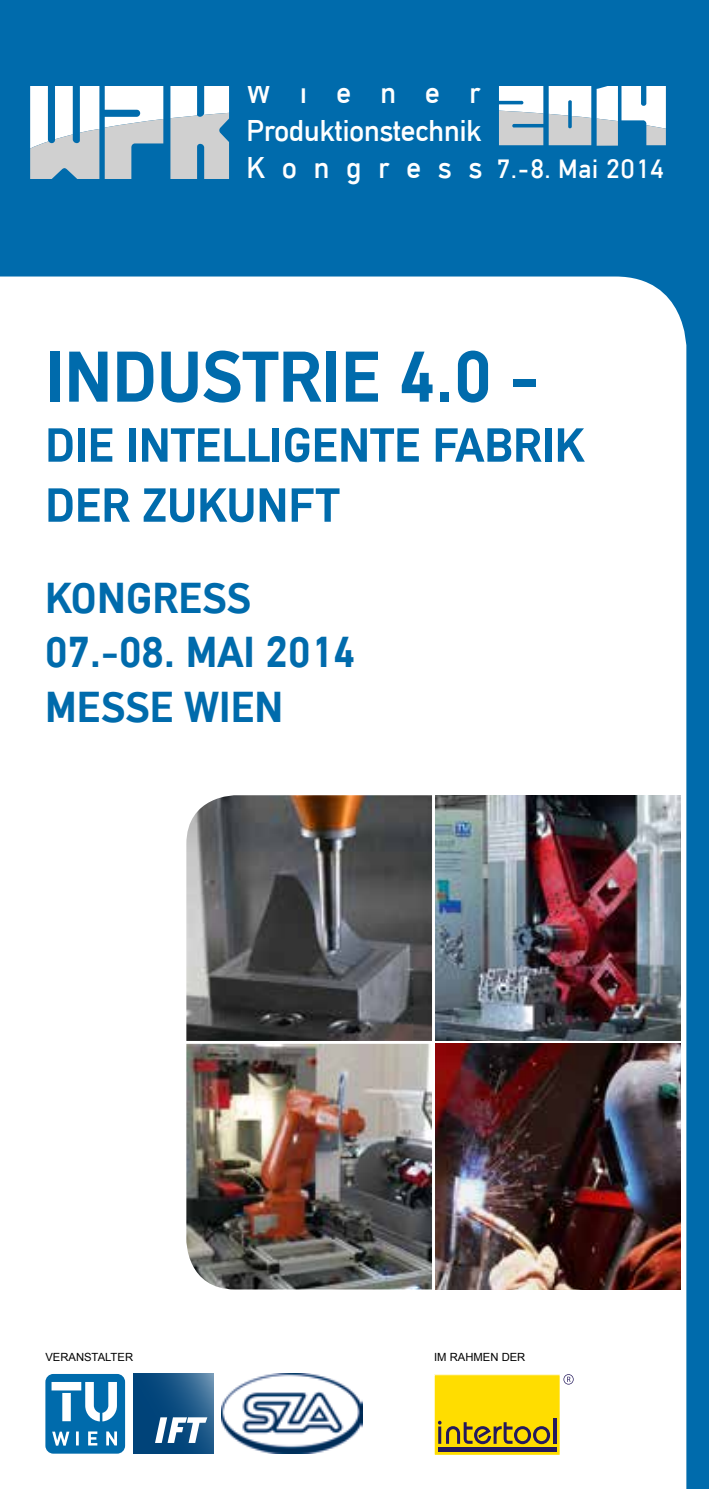
<style>
.page{position:relative;width:709px;height:1489px;background:#fff}
.page>*{position:absolute;margin:0;border:0;box-sizing:border-box;transform-origin:0 0}
.t1{font:700 75px "TU Headline";color:#006bac}
.t2{font:700 50px/60px "TU Headline";color:#006bac}
.t3{font:700 45px/54.5px "TU Headline";color:#006bac}
.t4{font:31.25px/37.5px "TU Headline";color:#fff}
.t5{font:27.5px "TU Headline";letter-spacing:.03em;color:#fff}
.t6{font:11.25px "Arial";color:#000}
.s1{font-size:31.25px}
</style>
<div class="page">
<div style="left:0;top:0;width:709px;height:1488px;background:#006bac"></div>
<div style="left:0;top:276px;width:686px;height:1212px;background:#fff"></div>
<img style="left:186px;top:795px;width:246px;height:245px">
<img style="left:435px;top:795px;width:245px;height:245px">
<img style="left:186px;top:1043px;width:246px;height:246px">
<img style="left:435px;top:1043px;width:245px;height:246px">
<svg style="left:45px;top:1373px;width:80px;height:80px"></svg>
<svg style="left:134px;top:1373px;width:79px;height:79px;background:#155384"></svg>
<svg style="left:155px;top:1417px;width:52px;height:25px"></svg>
<svg style="left:30px;top:87px;width:69px;height:92px;background:#c4d4de"></svg>
<svg style="left:105px;top:87px;width:58px;height:92px"></svg>
<svg style="left:170px;top:87px;width:59px;height:92px;background:#c4d0d8"></svg>
<svg style="left:499px;top:87px;width:167px;height:59px"></svg>
<div style="left:434px;top:1374px;width:126px;height:80px;background:#fd0"></div>
<div style="left:434px;top:1374px;width:126px;height:80px;border:1px solid #fff"></div>
<div style="left:438px;top:1447px;width:118px;height:5px;background:#24195d"></div>
<svg style="left:438px;top:1420px;width:112px;height:23px"></svg>
<hr style="left:553px;top:1418px;width:3px;height:25px;background:#24195d">
<svg style="left:563px;top:1373px;width:10px;height:11px"></svg>
<img style="left:221px;top:1373px;width:141px;height:80px">
<p class="t4" style="left:247px;top:74px;width:236px">Wiener<br>Produktionstechnik</p>
<p class="t5" style="left:247px;top:153px;width:418px"><span class="s1">K o n g r e s s</span> 7.-8. Mai 2014</p>
<h1 class="t1" style="left:45px;top:333px;width:495px">INDUSTRIE 4.0 -</h1>
<p class="t2" style="left:45px;top:415px;width:540px">DIE INTELLIGENTE FABRIK<br>DER ZUKUNFT</p>
<p class="t3" style="left:45px;top:571px;width:312px">KONGRESS<br>07.-08. MAI 2014<br>MESSE WIEN</p>
<p class="t6" style="left:45px;top:1349px;width:89px">VERANSTALTER</p>
<p class="t6" style="left:434px;top:1349px;width:93px">IM RAHMEN DER</p>
</div>
